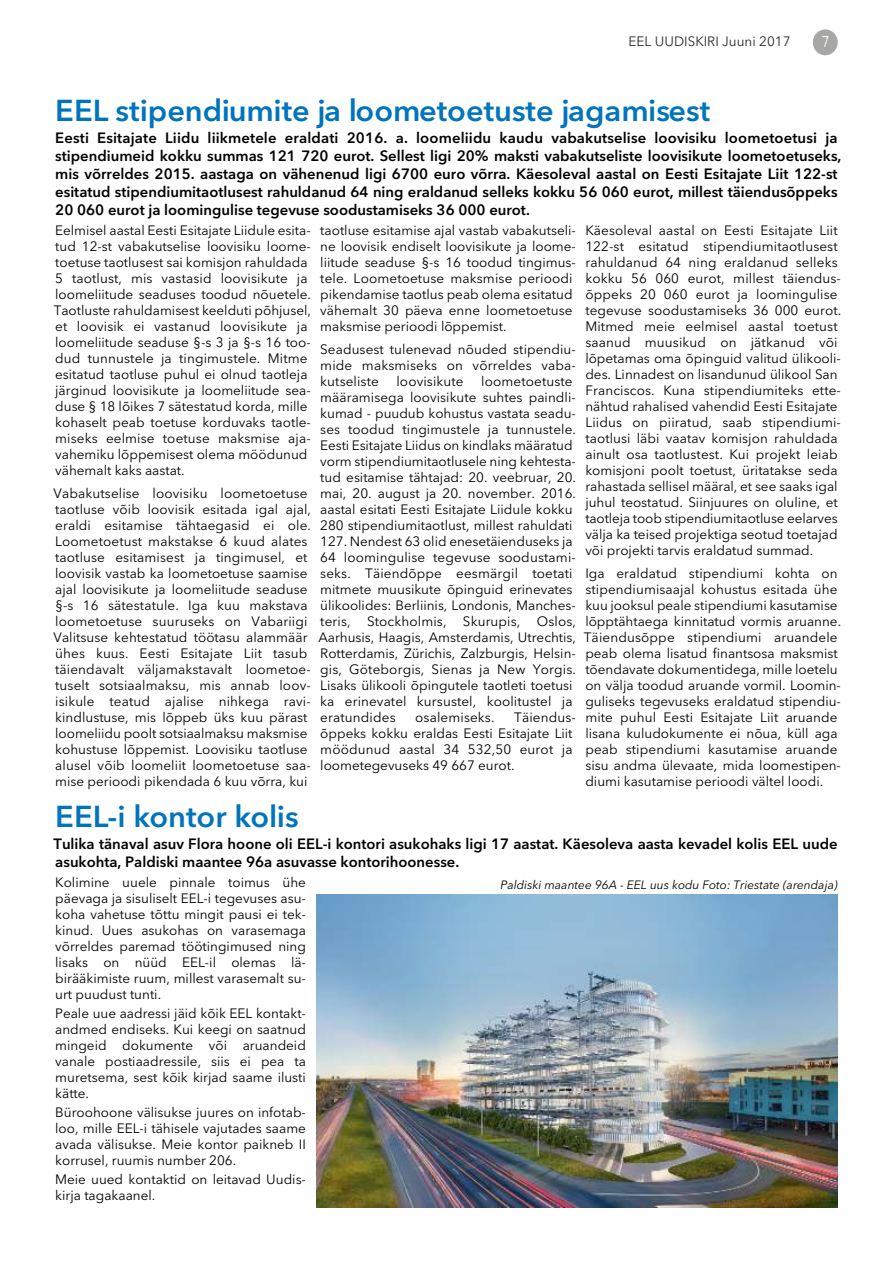
<style>
.page{position:relative;width:893px;height:1263px;background:#fff}
.page>*{position:absolute;margin:0;border:0;box-sizing:border-box;transform-origin:0 0}
.t1{font:600 30px "Avenir Next LT Pro";color:#0074bc}
.t2{font:15.75px "Lydian BT";color:#fff}
.t3{font:600 14.85px/17.9px "Avenir Next LT Pro";color:#000}
.t4{font:13.5px/16px "Avenir Next LT Pro";color:#000}
.t5{font:13.5px "Avenir Next LT Pro";color:#2c2b2a}
.t6{font:italic 12px "Avenir Next LT Pro";color:#000}
</style>
<div class="page">
<div style="left:813px;top:29px;width:25px;height:26px;background:#a7a7a5;border-radius:50%"></div>
<img style="left:317px;top:894px;width:521px;height:314px">
<p class="t5" style="left:629px;top:36px;width:163px">EEL UUDISKIRI Juuni 2017</p>
<p class="t2" style="left:821px;top:35px;width:10px">7</p>
<h1 class="t1" style="left:55px;top:99px;width:657px">EEL stipendiumite ja loometoetuste jagamisest</h1>
<p class="t3" style="left:55px;top:131px;width:788px">Eesti Esitajate Liidu liikmetele eraldati 2016. a. loomeliidu kaudu vabakutselise loovisiku loometoetusi ja stipendiumeid kokku summas 121 720 eurot. Sellest ligi 20% maksti vabakutseliste loovisikute loometoetuseks, mis võrreldes 2015. aastaga on vähenenud ligi 6700 euro võrra. Käesoleval aastal on Eesti Esitajate Liit 122-st esitatud stipendiumitaotlusest rahuldanud 64 ning eraldanud selleks kokku 56 060 eurot, millest täiendusõppeks 20 060 eurot ja loomingulise tegevuse soodustamiseks 36 000 eurot.</p>
<p class="t4" style="left:54px;top:223px;width:259px">Eelmisel aastal Eesti Esitajate Liidule esita&shy;tud 12-st vabakutselise loovisiku loome&shy;toetuse taotlusest sai komisjon rahuldada 5 taotlust, mis vastasid loovisikute ja loomeliitude seaduses toodud nõuetele.<br>Taotluste rahuldamisest keelduti põhjusel, et loovisik ei vastanud loovisikute ja loomeliitude seaduse §-s 3 ja §-s 16 too&shy;dud tunnustele ja tingimustele. Mitme esitatud taotluse puhul ei olnud taotleja järginud loovisikute ja loomeliitude sea&shy;duse § 18 lõikes 7 sätestatud korda, mille kohaselt peab toetuse korduvaks taotle&shy;miseks eelmise toetuse maksmise aja&shy;vahemiku lõppemisest olema möödunud vähemalt kaks aastat.</p>
<p class="t4" style="left:54px;top:487px;width:259px">Vabakutselise loovisiku loometoetuse taotluse võib loovisik esitada igal ajal, eraldi esitamise tähtaegasid ei ole.<br>Loometoetust makstakse 6 kuud alates taotluse esitamisest ja tingimusel, et loovisik vastab ka loometoetuse saamise ajal loovisikute ja loomeliitude seaduse §-s 16 sätestatule. Iga kuu makstava loometoetuse suuruseks on Vabariigi Valitsuse kehtestatud töötasu alammäär ühes kuus. Eesti Esitajate Liit tasub täiendavalt väljamakstavalt loometoe&shy;tuselt sotsiaalmaksu, mis annab loov&shy;isikule teatud ajalise nihkega ravi&shy;kindlustuse, mis lõppeb üks kuu pärast loomeliidu poolt sotsiaalmaksu maksmise kohustuse lõppemist. Loovisiku taotluse alusel võib loomeliit loometoetuse saa&shy;mise perioodi pikendada 6 kuu võrra, kui</p>
<p class="t4" style="left:585px;top:223px;width:257px">Käesoleval aastal on Eesti Esitajate Liit 122-st esitatud stipendiumitaotlusest rahuldanud 64 ning eraldanud selleks kokku 56 060 eurot, millest täiendus&shy;õppeks 20 060 eurot ja loomingulise tegevuse soodustamiseks 36 000 eurot.<br>Mitmed meie eelmisel aastal toetust saanud muusikud on jätkanud või lõpetamas oma õpinguid valitud ülikooli&shy;des. Linnadest on lisandunud ülikool San Franciscos. Kuna stipendiumiteks ette&shy;nähtud rahalised vahendid Eesti Esitajate Liidus on piiratud, saab stipendiumi&shy;taotlusi läbi vaatav komisjon rahuldada ainult osa taotlustest. Kui projekt leiab komisjoni poolt toetust, üritatakse seda rahastada sellisel määral, et see saaks igal juhul teostatud. Siinjuures on oluline, et taotleja toob stipendiumitaotluse eelarves välja ka teised projektiga seotud toetajad või projekti tarvis eraldatud summad.</p>
<p class="t4" style="left:584px;top:566px;width:259px">Iga eraldatud stipendiumi kohta on stipendiumisaajal kohustus esitada ühe kuu jooksul peale stipendiumi kasutamise lõpptähtaega kinnitatud vormis aruanne.<br>Täiendusõppe stipendiumi aruandele peab olema lisatud finantsosa maksmist tõendavate dokumentidega, mille loetelu on välja toodud aruande vormil. Loomin&shy;guliseks tegevuseks eraldatud stipendiu&shy;mite puhul Eesti Esitajate Liit aruande lisana kuludokumente ei nõua, küll aga peab stipendiumi kasutamise aruande sisu andma ülevaate, mida loomestipen&shy;diumi kasutamise perioodi vältel loodi.</p>
<p class="t4" style="left:320px;top:223px;width:257px">taotluse esitamise ajal vastab vabakutseli&shy;ne loovisik endiselt loovisikute ja loome&shy;liitude seaduse §-s 16 toodud tingimus&shy;tele. Loometoetuse maksmise perioodi pikendamise taotlus peab olema esitatud vähemalt 30 päeva enne loometoetuse maksmise perioodi lõppemist.</p>
<p class="t4" style="left:320px;top:343px;width:257px;text-align:justify">Seadusest tulenevad nõuded stipendiu&shy;mide maksmiseks on võrreldes vaba&shy;kutseliste</p>
<p class="t4" style="left:318px;top:375px;width:259px;text-indent:163px">loometoetuste määramisega loovisikute suhtes paindli&shy;kumad - puudub kohustus vastata seadu&shy;ses toodud tingimustele ja tunnustele.<br>Eesti Esitajate Liidus on kindlaks määratud vorm stipendiumitaotlusele ning kehtesta&shy;tud esitamise tähtajad: 20. veebruar, 20. mai, 20. august ja 20. november. 2016. aastal esitati Eesti Esitajate Liidule kokku 280 stipendiumitaotlust, millest rahuldati 127. Nendest 63 olid enesetäienduseks ja 64 loomingulise tegevuse soodustami&shy;seks. Täiendõppe eesmärgil toetati mitmete muusikute õpinguid erinevates ülikoolides: Berliinis, Londonis, Manches&shy;teris, Stockholmis, Skurupis, Oslos, Aarhusis, Haagis, Amsterdamis, Utrechtis, Rotterdamis, Zürichis, Zalzburgis, Helsin&shy;gis, Göteborgis, Sienas ja New Yorgis.<br>Lisaks ülikooli õpingutele taotleti toetusi ka erinevatel kursustel, koolitustel ja eratundides</p>
<p class="t4" style="left:396px;top:375px;width:69px">loovisikute</p>
<p class="t4" style="left:320px;top:710px;width:257px;text-indent:194px">Täiendus&shy;õppeks kokku eraldas Eesti Esitajate Liit möödunud aastal 34 532,50 eurot ja loometegevuseks 49 667 eurot.</p>
<p class="t4" style="left:415px;top:710px;width:81px">osalemiseks.</p>
<h1 class="t1" style="left:55px;top:804px;width:245px">EEL-i kontor kolis</h1>
<p class="t3" style="left:54px;top:836px;width:785px">Tulika tänaval asuv Flora hoone oli EEL-i kontori asukohaks ligi 17 aastat. Käesoleva aasta kevadel kolis EEL uude asukohta, Paldiski maantee 96a asuvasse kontorihoonesse.</p>
<p class="t6" style="left:500px;top:879px;width:339px">Paldiski maantee 96A - EEL uus kodu Foto: Triestate (arendaja)</p>
<p class="t4" style="left:55px;top:876px;width:252px;text-align:justify">Kolimine uuele pinnale toimus ühe päevaga ja sisuliselt EEL-i tegevuses asu&shy;koha vahetuse tõttu mingit pausi ei tek&shy;kinud. Uues asukohas on varasemaga võrreldes paremad töötingimused ning lisaks on nüüd EEL-il olemas lä&shy;birääkimiste ruum, millest varasemalt su&shy;urt puudust tunti.</p>
<p class="t4" style="left:55px;top:1006px;width:252px;text-align:justify">Peale uue aadressi jäid kõik EEL kontakt&shy;andmed endiseks. Kui keegi on saatnud mingeid dokumente või aruandeid vanale postiaadressile, siis ei pea ta muretsema, sest kõik kirjad saame ilusti kätte.</p>
<p class="t4" style="left:55px;top:1105px;width:252px;text-align:justify">Büroohoone välisukse juures on infotab&shy;loo, mille EEL-i tähisele vajutades saame avada välisukse. Meie kontor paikneb II korrusel, ruumis number 206.</p>
<p class="t4" style="left:55px;top:1172px;width:252px">Meie uued kontaktid on leitavad Uudis&shy;kirja tagakaanel.</p>
</div>
